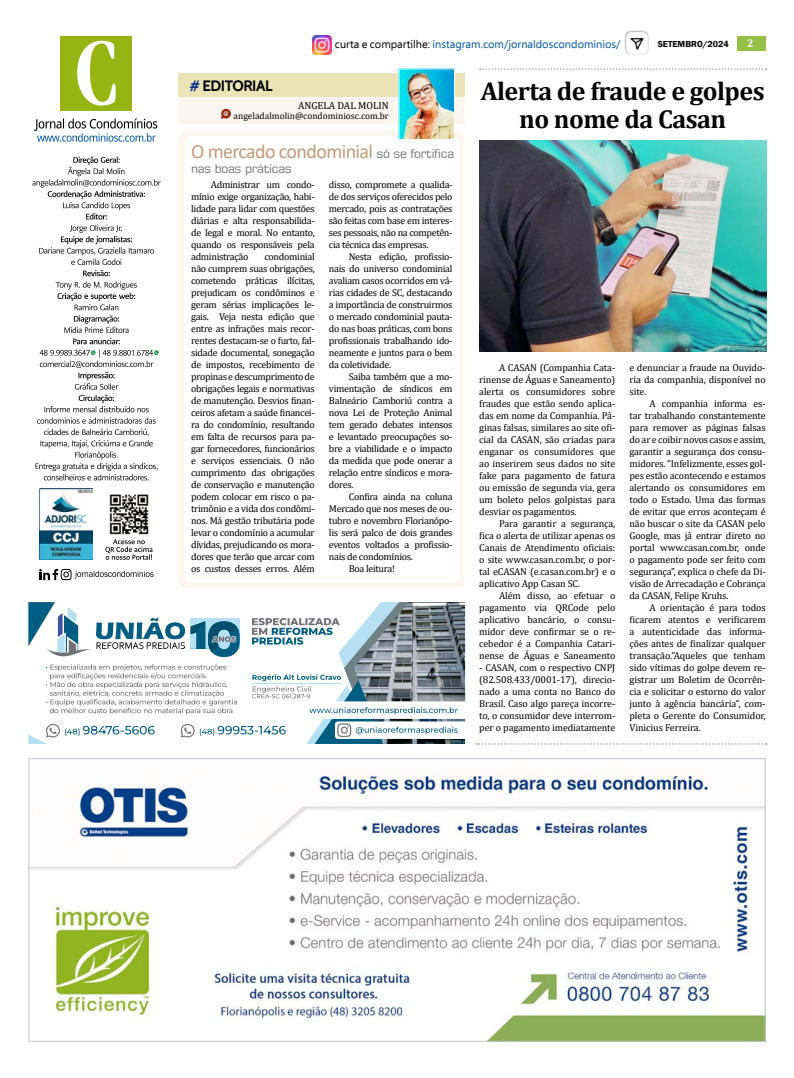
<style>
.page{position:relative;width:794px;height:1078px;background:#fff}
.page>*{position:absolute;margin:0;border:0;box-sizing:border-box;transform-origin:0 0}
.t1{font:700 26px/28px "Cambria";letter-spacing:-.02em;color:#000;text-align:center}
.t2{font:20px "Calibri";letter-spacing:-.03em;color:#c29b78}
.t3{font:700 15px "Cabin";letter-spacing:-.03em;color:#000}
.t4{font:12.2px "Square 721 BT";letter-spacing:-.03em;color:#727277}
.t5{font:11px "Ebrima";color:#00579f}
.t6{font:700 11px "Cambria";color:#fff}
.t7{font:10.2px "Cambria";color:#000}
.t8{font:10px/12px "Cambria";letter-spacing:-.03em;color:#000;text-align:justify}
.t9{font:9.4px "Cambria";color:#000}
.t10{font:600 9px "Franklin Gothic";color:#000}
.t11{font:700 5.1px "Arial";color:#fff}
.s1{color:#000}
.s2{color:#003082}
.s3{font-family:"Square 721 BT";font-size:12.2px;color:#727277}
</style>
<div class="page">
<div style="left:737px;top:36px;width:28px;height:14px;background:#96c045"></div>
<img style="left:313px;top:36px;width:18px;height:19px">
<div style="left:624px;top:30px;width:25px;height:25px;background:#000;opacity:.75"></div>
<img style="left:626px;top:33px;width:21px;height:20px">
<div style="left:179px;top:130px;width:286px;height:457px;background:#fbf7ee;border-radius:9px"></div>
<img style="left:109px;top:494px;width:40px;height:41px">
<img style="left:39px;top:488px;width:53px;height:71px">
<div style="left:61px;top:36px;width:71px;height:75px;background:#97b413"></div>
<svg style="left:77px;top:41px;width:39px;height:65px"></svg>
<svg style="left:34px;top:118px;width:123px;height:24px"></svg>
<svg style="left:32px;top:156px;width:129px;height:324px"></svg>
<svg style="left:105px;top:539px;width:47px;height:20px"></svg>
<svg style="left:39px;top:568px;width:115px;height:12px"></svg>
<div style="left:184px;top:136px;width:276px;height:446px;background:#fff;border-radius:9px"></div>
<div style="left:179px;top:73px;width:286px;height:51px;background:#fbf7ee"></div>
<div style="left:179px;top:73px;width:286px;height:24px;background:#ece3b6"></div>
<svg style="left:221px;top:109px;width:10px;height:10px"></svg>
<img style="left:400px;top:70px;width:53px;height:68px">
<div style="left:398px;top:68px;width:57px;height:72px;border:1px solid #fff"></div>
<svg style="left:28px;top:602px;width:437px;height:141px"></svg>
<img style="left:30px;top:770px;width:733px;height:269px">
<svg style="left:476px;top:743px;width:290px;height:1px"></svg>
<svg style="left:480px;top:68px;width:286px;height:2px"></svg>
<img style="left:479px;top:141px;width:287px;height:210px">
<p class="t5" style="left:335px;top:36px;width:287px"><span class="s1">curta e compartilhe:</span> instagram.com/jornaldoscondominios/</p>
<p class="t10" style="left:657px;top:39px;width:72px">SETEMBRO/2024</p>
<p class="t6" style="left:747px;top:36px;width:8px">2</p>
<h3 class="t3" style="left:189px;top:77px;width:85px"><span class="s2">#</span> EDITORIAL</h3>
<p class="t7" style="left:298px;top:99px;width:92px">Angela Dal Molin</p>
<p class="t9" style="left:233px;top:110px;width:157px">angeladalmolin@condominiosc.com.br</p>
<p class="t11" style="left:223px;top:110px;width:6px">@</p>
<h2 class="t2" style="left:191px;top:138px;width:265px">O mercado condominial <span class="s3">só se fortifica</span></h2>
<p class="t4" style="left:191px;top:161px;width:102px">nas boas práticas</p>
<p class="t8" style="left:191px;top:179px;width:125px;text-indent:20px">Administrar um condo&shy;mínio exige organização, habi&shy;lidade para lidar com questões diárias e alta responsabilida&shy;de legal e moral. No entanto, quando os responsáveis pela administração</p>
<p class="t8" style="left:191px;top:251px;width:125px;text-indent:73px">condominial não cumprem suas obrigações, cometendo práticas ilícitas, prejudicam os condôminos e geram sérias implicações le&shy;gais. Veja nesta edição que entre as infrações mais recor&shy;rentes destacam-se o furto, fal&shy;sidade documental, sonegação de impostos, recebimento de propinas e descumprimento de obrigações legais e normativas de manutenção. Desvios finan&shy;ceiros afetam a saúde financei&shy;ra do condomínio, resultando em falta de recursos para pa&shy;gar fornecedores, funcionários e serviços essenciais. O não cumprimento das obrigações de conservação e manutenção podem colocar em risco o pa&shy;trimônio e a vida dos condômi&shy;nos. Má gestão tributária pode levar o condomínio a acumular dívidas, prejudicando os mora&shy;dores que terão que arcar com os custos desses erros. Além</p>
<p class="t8" style="left:329px;top:179px;width:125px">disso, compromete a qualida&shy;de dos serviços oferecidos pelo mercado, pois as contratações são feitas com base em interes&shy;ses pessoais, não na competên&shy;cia técnica das empresas.</p>
<p class="t8" style="left:329px;top:251px;width:125px;text-indent:20px">Nesta edição, profissio&shy;nais do universo condominial avaliam casos ocorridos em vá&shy;rias cidades de SC, destacando a importância de construirmos o mercado condominial pauta&shy;do nas boas práticas, com bons profissionais trabalhando ido&shy;neamente e juntos para o bem da coletividade.</p>
<p class="t8" style="left:329px;top:371px;width:125px;text-indent:20px">Saiba também que a mo&shy;vimentação de síndicos em Balneário Camboriú contra a nova Lei de Proteção Animal tem gerado debates intensos e levantado preocupações so&shy;bre a viabilidade e o impacto da medida que pode onerar a relação entre síndicos e mora&shy;dores.</p>
<p class="t8" style="left:349px;top:491px;width:105px">Confira ainda na coluna</p>
<p class="t8" style="left:329px;top:503px;width:125px">Mercado que nos meses de ou-</p>
<p class="t8" style="left:329px;top:515px;width:125px">tubro e novembro Florianópo-</p>
<p class="t8" style="left:329px;top:527px;width:125px">lis será palco de dois grandes</p>
<p class="t8" style="left:329px;top:539px;width:125px">eventos voltados a profissio-</p>
<p class="t8" style="left:329px;top:551px;width:85px">nais de condomínios.</p>
<p class="t8" style="left:349px;top:563px;width:48px">Boa leitura!</p>
<h1 class="t1" style="left:481px;top:76px;width:286px">Alerta de fraude e golpes no nome da Casan</h1>
<p class="t8" style="left:479px;top:361px;width:138px;text-indent:20px">A CASAN (Companhia Cata&shy;rinense de Águas e Saneamento) alerta os consumidores sobre fraudes que estão sendo aplica&shy;das em nome da Companhia. Pá&shy;ginas falsas, similares ao site ofi&shy;cial da CASAN, são criadas para enganar os consumidores que ao inserirem seus dados no site fake para pagamento de fatura ou emissão de segunda via, gera um boleto pelos golpistas para desviar os pagamentos.</p>
<p class="t8" style="left:479px;top:517px;width:138px;text-indent:20px">Para garantir a segurança, fica o alerta de utilizar apenas os Canais de Atendimento oficiais: o site www.casan.com.br, o por&shy;tal eCASAN (e.casan.com.br) e o aplicativo App Casan SC.</p>
<p class="t8" style="left:479px;top:589px;width:138px;text-indent:20px">Além disso, ao efetuar o pagamento via QRCode pelo aplicativo bancário, o consu&shy;midor deve confirmar se o re&shy;cebedor é a Companhia Catari&shy;nense de Águas e Saneamento</p>
<p class="t8" style="left:479px;top:661px;width:138px">- CASAN, com o respectivo CNPJ (82.508.433/0001-17), direcio&shy;nado a uma conta no Banco do Brasil. Caso algo pareça incorre&shy;to, o consumidor deve interrom&shy;per o pagamento imediatamente</p>
<p class="t8" style="left:629px;top:361px;width:138px">e denunciar a fraude na Ouvido&shy;ria da companhia, disponível no site.</p>
<p class="t8" style="left:629px;top:397px;width:138px;text-indent:20px">A companhia informa es&shy;tar trabalhando constantemente para remover as páginas falsas do ar e coibir novos casos e assim, garantir a segurança dos consu&shy;midores. “Infelizmente, esses gol&shy;pes estão acontecendo e estamos alertando os consumidores em todo o Estado. Uma das formas de evitar que erros aconteçam é não buscar o site da CASAN pelo Google, mas já entrar direto no portal www.casan.com.br, onde o pagamento pode ser feito com segurança”, explica o chefe da Di&shy;visão de Arrecadação e Cobrança da CASAN, Felipe Kruhs.</p>
<p class="t8" style="left:629px;top:601px;width:138px;text-indent:20px">A orientação é para todos ficarem atentos e verificarem a autenticidade das informa&shy;ções antes de finalizar qualquer transação.”Aqueles que tenham sido vítimas do golpe devem re&shy;gistrar um Boletim de Ocorrên&shy;cia e solicitar o estorno do valor junto à agência bancária”, com&shy;pleta o Gerente do Consumidor, Vinicius Ferreira.</p>
</div>
